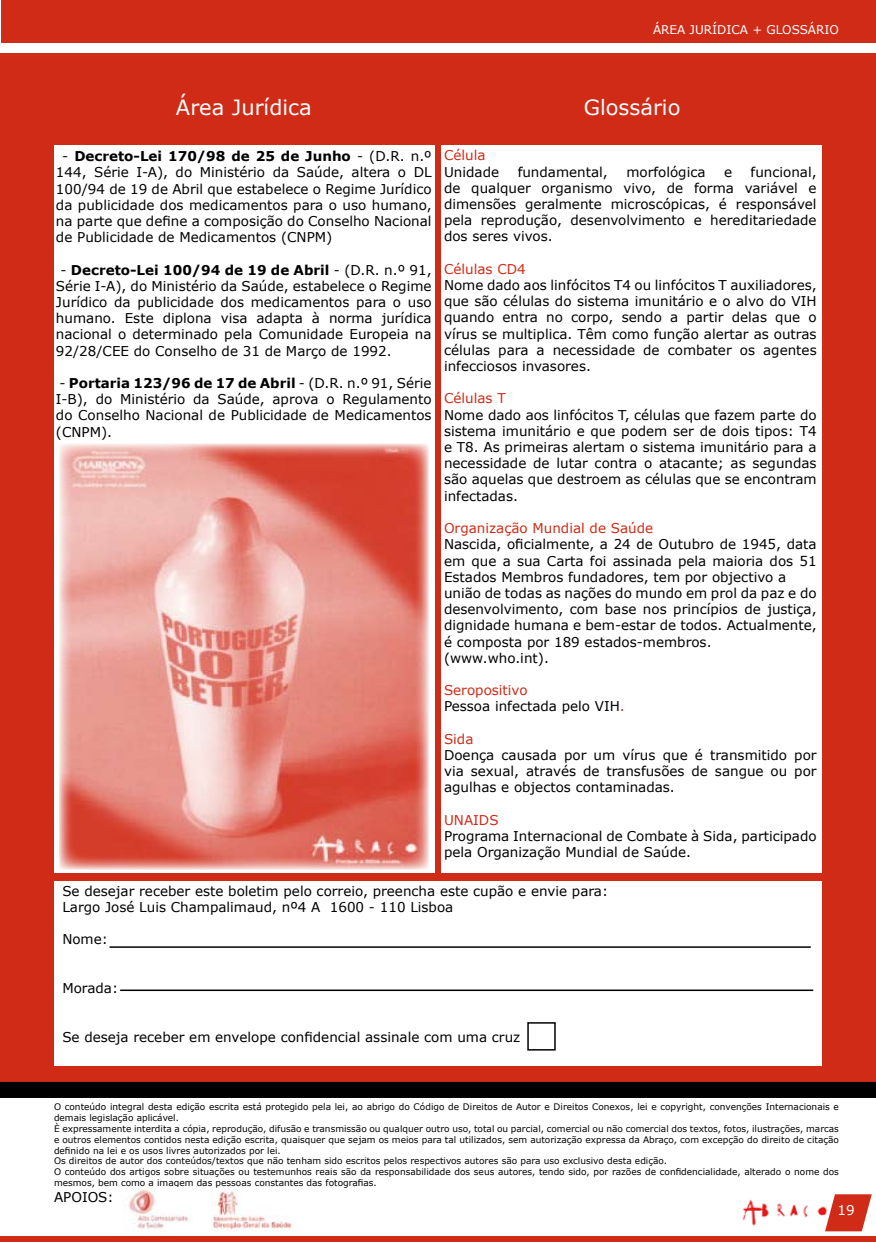
<style>
.page{position:relative;width:876px;height:1242px;background:#fff}
.page>*{position:absolute;margin:0;border:0;box-sizing:border-box;transform-origin:0 0}
.t1{font:21px "Verdana";color:#fff}
.t2{font:13.5px/16.2px "Verdana";color:#000;text-align:justify}
.t3{font:13.5px "Verdana";color:#cf2b17}
.t4{font:13.5px "Verdana";color:#fff}
.t5{font:12px "Verdana";color:#fff}
.t6{font:9px/10.8px "Verdana";color:#000}
.s1{font-weight:700}
.s2{color:#cf2b17}
</style>
<div class="page">
<hr style="left:0;top:0;width:1px;height:43px;background:#cf2b17">
<div style="left:822px;top:0;width:54px;height:1092px;background:#cf2b17"></div>
<div style="left:435px;top:118px;width:6px;height:760px;background:#cf2b17"></div>
<div style="left:1px;top:0;width:875px;height:43px;background:#cf2b17"></div>
<div style="left:0;top:52px;width:876px;height:93px;background:#cf2b17"></div>
<div style="left:0;top:1236px;width:876px;height:6px;background:#cf2b17"></div>
<div style="left:0;top:87px;width:54px;height:981px;background:#cf2b17"></div>
<div style="left:52px;top:873px;width:770px;height:7px;background:#cf2b17"></div>
<div style="left:527px;top:1022px;width:29px;height:28px;border:2px solid #000"></div>
<hr style="left:109px;top:946px;width:702px;height:2px;background:#000">
<hr style="left:120px;top:989px;width:693px;height:2px;background:#000">
<img style="left:60px;top:444px;width:369px;height:425px">
<img style="left:128px;top:1188px;width:64px;height:41px">
<img style="left:211px;top:1191px;width:82px;height:40px">
<img style="left:742px;top:1199px;width:83px;height:27px">
<svg style="left:825px;top:1194px;width:47px;height:37px"></svg>
<svg style="left:0;top:1066px;width:876px;height:32px;background:#67150b"></svg>
<div style="left:0;top:43px;width:876px;height:9px;background:#fff"></div>
<p class="t5" style="left:653px;top:22px;width:187px">ÁREA JURÍDICA + GLOSSÁRIO</p>
<h1 class="t1" style="left:176px;top:94px;width:137px">Área Jurídica</h1>
<h1 class="t1" style="left:584px;top:94px;width:98px">Glossário</h1>
<p class="t2" style="left:56px;top:148px;width:377px;text-indent:6px">- <span class="s1">Decreto-Lei 170/98 de 25 de Junho</span> - (D.R. n.º 144, Série I-A), do Ministério da Saúde, altera o DL 100/94 de 19 de Abril que estabelece o Regime Jurídico da publicidade dos medicamentos para o uso humano, na parte que define a composição do Conselho Nacional de Publicidade de Medicamentos (CNPM)</p>
<p class="t2" style="left:56px;top:262px;width:377px;text-indent:4px">- <span class="s1">Decreto-Lei 100/94 de 19 de Abril</span> - (D.R. n.º 91, Série I-A), do Ministério da Saúde, estabelece o Regime Jurídico da publicidade dos medicamentos para o uso humano. Este diplona visa adapta à norma jurídica nacional o determinado pela Comunidade Europeia na 92/28/CEE do Conselho de 31 de Março de 1992.</p>
<p class="t2" style="left:56px;top:375px;width:377px">- <span class="s1">Portaria 123/96 de 17 de Abril</span> - (D.R. n.º 91, Série I-B), do Ministério da Saúde, aprova o Regulamento do Conselho Nacional de Publicidade de Medicamentos (CNPM).</p>
<p class="t3" style="left:444px;top:147px;width:43px">Célula</p>
<p class="t2" style="left:444px;top:164px;width:57px">Unidade</p>
<p class="t2" style="left:518px;top:164px;width:92px">fundamental,</p>
<p class="t2" style="left:626px;top:164px;width:81px">morfológica</p>
<p class="t2" style="left:724px;top:164px;width:10px">e</p>
<p class="t2" style="left:444px;top:164px;width:374px;text-indent:307px">funcional, de qualquer organismo vivo, de forma variável e dimensões geralmente microscópicas, é responsável pela reprodução, desenvolvimento e hereditariedade dos seres vivos.</p>
<p class="t3" style="left:444px;top:260px;width:83px">Células CD4</p>
<p class="t2" style="left:444px;top:277px;width:374px">Nome dado aos linfócitos T4 ou linfócitos T auxiliadores, que são células do sistema imunitário e o alvo do VIH quando entra no corpo, sendo a partir delas que o vírus se multiplica. Têm como função alertar as outras células para a necessidade de combater os agentes infecciosos invasores.</p>
<p class="t3" style="left:444px;top:390px;width:63px">Células T</p>
<p class="t2" style="left:444px;top:407px;width:374px">Nome dado aos linfócitos T, células que fazem parte do sistema imunitário e que podem ser de dois tipos: T4 e T8. As primeiras alertam o sistema imunitário para a necessidade de lutar contra o atacante; as segundas são aquelas que destroem as células que se encontram infectadas.</p>
<p class="t3" style="left:444px;top:519px;width:211px">Organização Mundial de Saúde</p>
<p class="t2" style="left:444px;top:536px;width:374px;text-align:left">Nascida, oficialmente, a 24 de Outubro de 1945, data em que a sua Carta foi assinada pela maioria dos 51<br>Estados Membros fundadores, tem por objectivo a união de todas as nações do mundo em prol da paz e do desenvolvimento, com base nos princípios de justiça, dignidade humana e bem-estar de todos. Actualmente, é composta por 189 estados-membros. (www.who.int).</p>
<p class="t2" style="left:444px;top:682px;width:182px"><span class="s2">Seropositivo<br></span>Pessoa infectada pelo VIH<span class="s2">.</span></p>
<p class="t3" style="left:444px;top:730px;width:31px">Sida</p>
<p class="t2" style="left:444px;top:747px;width:374px">Doença causada por um vírus que é transmitido por via sexual, através de transfusões de sangue ou por agulhas e objectos contaminadas.</p>
<p class="t3" style="left:444px;top:811px;width:56px">UNAIDS</p>
<p class="t2" style="left:444px;top:828px;width:374px">Programa Internacional de Combate à Sida, participado pela Organização Mundial de Saúde.</p>
<p class="t2" style="left:62px;top:883px;width:547px">Se desejar receber este boletim pelo correio, preencha este cupão e envie para:<br>Largo José Luis Champalimaud, nº4 A 1600 - 110 Lisboa</p>
<p class="t2" style="left:62px;top:931px;width:47px">Nome:</p>
<p class="t2" style="left:62px;top:980px;width:57px">Morada:</p>
<p class="t2" style="left:62px;top:1028px;width:459px">Se deseja receber em envelope confidencial assinale com uma cruz</p>
<p class="t6" style="left:54px;top:1101px;width:786px">O conteúdo integral desta edição escrita está protegido pela lei, ao abrigo do Código de Direitos de Autor e Direitos Conexos, lei e copyright, convenções Internacionais e demais legislação aplicável.<br>È expressamente interdita a cópia, reprodução, difusão e transmissão ou qualquer outro uso, total ou parcial, comercial ou não comercial dos textos, fotos, ilustrações, marcas e outros elementos contidos nesta edição escrita, quaisquer que sejam os meios para tal utilizados, sem autorização expressa da Abraço, com excepção do direito de citação definido na lei e os usos livres autorizados por lei.<br>Os direitos de autor dos conteúdos/textos que não tenham sido escritos pelos respectivos autores são para uso exclusivo desta edição.<br>O conteúdo dos artigos sobre situações ou testemunhos reais são da responsabilidade dos seus autores, tendo sido, por razões de confidencialidade, alterado o nome dos mesmos, bem como a imagem das pessoas constantes das fotografias.</p>
<p class="t2" style="left:54px;top:1189px;width:61px">APOIOS:</p>
<p class="t4" style="left:837px;top:1201px;width:19px">19</p>
</div>
